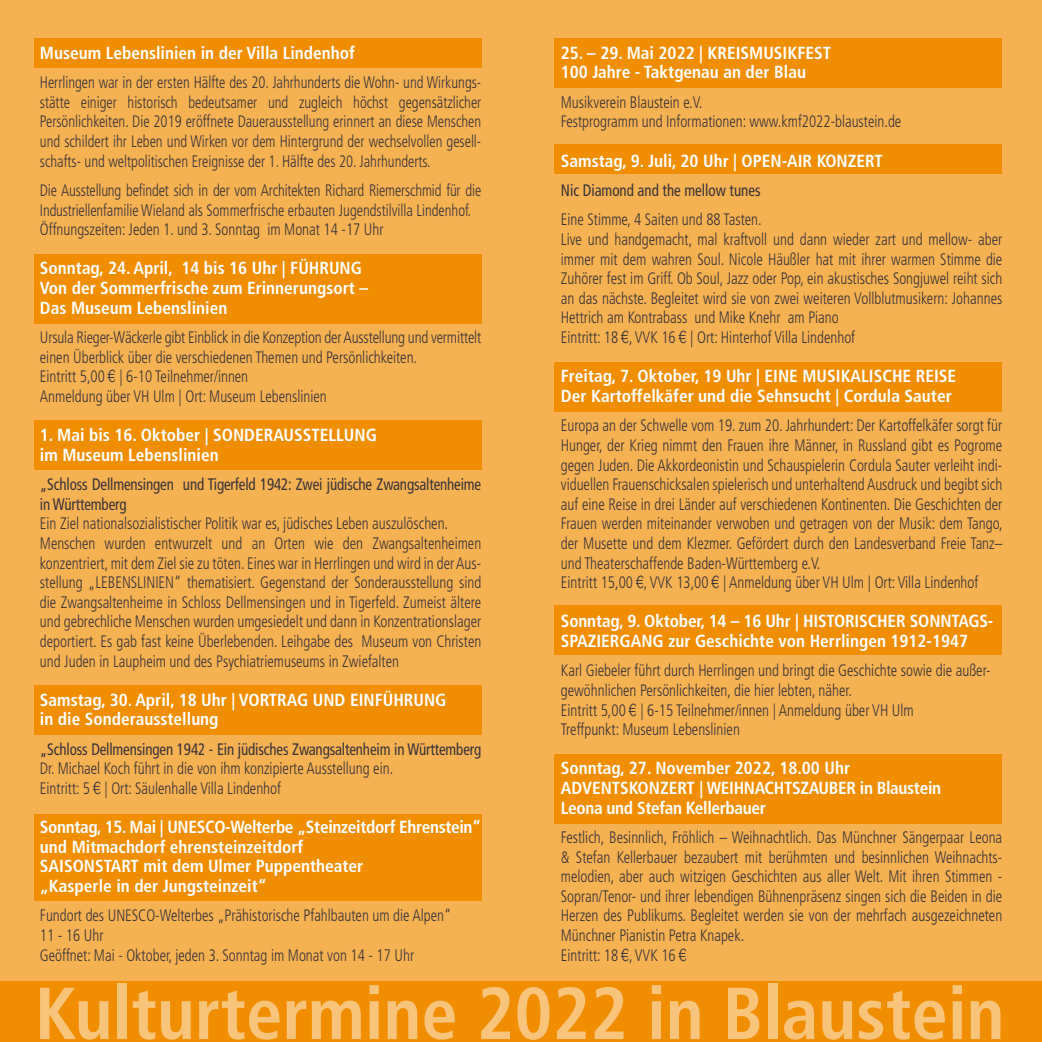
<style>
.page{position:relative;width:1042px;height:1042px;background:#f6b153}
.page>*{position:absolute;margin:0;border:0;box-sizing:border-box;transform-origin:0 0}
.t1{font:700 condensed 73.5px "Frutiger";color:#f8c37a}
.t2{font:700 condensed 17.5px/19.6px "Frutiger";color:#fff}
.t3{font:700 condensed 17.5px/19.6px "Frutiger";letter-spacing:-.02em;color:#fff}
.t4{font:300 condensed 16.62px/19.6px "Frutiger";color:#373437;scale:.9 1}
.t5{font:300 condensed 16.62px/19.6px "Frutiger";color:#373437;text-align:justify;scale:.88 1}
.t6{font:condensed 16.62px/19.6px "Frutiger";letter-spacing:-.01em;color:#373437;scale:.9 1}
.s1{font-family:"MK Abel";font-weight:400;font-stretch:normal}
</style>
<div class="page">
<div style="left:554px;top:605px;width:448px;height:50px;background:#f18e00"></div>
<div style="left:554px;top:144px;width:448px;height:30px;background:#f18e00"></div>
<div style="left:34px;top:420px;width:447px;height:50px;background:#f18e00"></div>
<div style="left:34px;top:254px;width:447px;height:69px;background:#f18e00"></div>
<div style="left:34px;top:38px;width:447px;height:30px;background:#f18e00"></div>
<div style="left:0;top:981px;width:1042px;height:61px;background:#f18e00"></div>
<div style="left:554px;top:38px;width:448px;height:50px;background:#f18e00"></div>
<div style="left:34px;top:685px;width:447px;height:49px;background:#f18e00"></div>
<div style="left:554px;top:754px;width:448px;height:69px;background:#f18e00"></div>
<div style="left:34px;top:814px;width:447px;height:87px;background:#f18e00"></div>
<div style="left:554px;top:362px;width:448px;height:50px;background:#f18e00"></div>
<p class="t2" style="left:40px;top:43px;width:316px">Museum Lebenslinien in der Villa Lindenhof</p>
<p class="t5" style="left:40px;top:73px;width:503px">Herrlingen war in der ersten Hälfte des 20. Jahrhunderts die Wohn- und Wirkungs&shy;stätte einiger historisch bedeutsamer und zugleich höchst gegensätzlicher Persönlichkeiten. Die 2019 eröffnete Dauerausstellung erinnert an diese Menschen und schildert ihr Leben und Wirken vor dem Hintergrund der wechselvollen gesell&shy;schafts- und weltpolitischen Ereignisse der 1. Hälfte des 20. Jahrhunderts.</p>
<p class="t5" style="left:40px;top:181px;width:503px;text-align:left">Die Ausstellung befindet sich in der vom Architekten Richard Riemerschmid für die<br>Industriellenfamilie Wieland als Sommerfrische erbauten Jugendstilvilla Lindenhof.<br>Öffnungszeiten: Jeden 1. und 3. Sonntag im Monat 14 -17 Uhr</p>
<p class="t2" style="left:40px;top:259px;width:330px">Sonntag, 24. April, 14 bis 16 Uhr | FÜHRUNG<br>Von der Sommerfrische zum Erinnerungsort –<br>Das Museum Lebenslinien</p>
<p class="t4" style="left:40px;top:328px;width:492px">Ursula Rieger-Wäckerle gibt Einblick in die Konzeption der Ausstellung und vermittelt einen Überblick über die verschiedenen Themen und Persönlichkeiten.<br>Eintritt 5,00 <span class="s1">¤</span> | 6-10 Teilnehmer/innen<br>Anmeldung über VH Ulm | Ort: Museum Lebenslinien</p>
<p class="t2" style="left:40px;top:425px;width:338px">1. Mai bis 16. Oktober | SONDERAUSSTELLUNG im Museum Lebenslinien</p>
<p class="t6" style="left:40px;top:475px;width:492px">„Schloss Dellmensingen und Tigerfeld 1942: Zwei jüdische Zwangsaltenheime in Württemberg</p>
<p class="t4" style="left:40px;top:514px;width:492px">Ein Ziel nationalsozialistischer Politik war es, jüdisches Leben auszulöschen.<br>Menschen wurden entwurzelt und an Orten wie den Zwangsaltenheimen konzentriert, mit dem Ziel sie zu töten. Eines war in Herrlingen und wird in der Aus&shy;stellung „LEBENSLINIEN“ thematisiert. Gegenstand der Sonderausstellung sind die Zwangsaltenheime in Schloss Dellmensingen und in Tigerfeld. Zumeist ältere und gebrechliche Menschen wurden umgesiedelt und dann in Konzentrationslager deportiert. Es gab fast keine Überlebenden. Leihgabe des Museum von Christen und Juden in Laupheim und des Psychiatriemuseums in Zwiefalten</p>
<p class="t2" style="left:40px;top:690px;width:408px">Samstag, 30. April, 18 Uhr | VORTRAG UND EINFÜHRUNG in die Sonderausstellung</p>
<p class="t6" style="left:40px;top:739px;width:492px">„Schloss Dellmensingen 1942 - Ein jüdisches Zwangsaltenheim in Württemberg</p>
<p class="t4" style="left:40px;top:759px;width:394px">Dr. Michael Koch führt in die von ihm konzipierte Ausstellung ein.<br>Eintritt: 5 <span class="s1">¤</span> | Ort: Säulenhalle Villa Lindenhof</p>
<p class="t2" style="left:40px;top:817px;width:443px">Sonntag, 15. Mai | UNESCO-Welterbe „Steinzeitdorf Ehrenstein“ und Mitmachdorf ehrensteinzeitdorf<br>SAISONSTART mit dem Ulmer Puppentheater<br>„Kasperle in der Jungsteinzeit“</p>
<p class="t4" style="left:40px;top:906px;width:458px">Fundort des UNESCO-Welterbes „Prähistorische Pfahlbauten um die Alpen“<br>11 - 16 Uhr<br>Geöffnet: Mai - Oktober, jeden 3. Sonntag im Monat von 14 - 17 Uhr</p>
<p class="t2" style="left:561px;top:43px;width:272px">25. – 29. Mai 2022 | KREISMUSIKFEST<br>100 Jahre - Taktgenau an der Blau</p>
<p class="t4" style="left:561px;top:92px;width:380px">Musikverein Blaustein e.V.<br>Festprogramm und Informationen: www.kmf2022-blaustein.de</p>
<p class="t2" style="left:561px;top:151px;width:323px">Samstag, 9. Juli, 20 Uhr | OPEN-AIR KONZERT</p>
<p class="t6" style="left:561px;top:181px;width:223px">Nic Diamond and the mellow tunes</p>
<p class="t4" style="left:561px;top:210px;width:492px">Eine Stimme, 4 Saiten und 88 Tasten.<br>Live und handgemacht, mal kraftvoll und dann wieder zart und mellow- aber immer mit dem wahren Soul. Nicole Häußler hat mit ihrer warmen Stimme die Zuhörer fest im Griff. Ob Soul, Jazz oder Pop, ein akustisches Songjuwel reiht sich an das nächste. Begleitet wird sie von zwei weiteren Vollblutmusikern: Johannes Hettrich am Kontrabass und Mike Knehr am Piano<br>Eintritt: 18 <span class="s1">¤</span>, VVK 16 <span class="s1">¤</span> | Ort: Hinterhof Villa Lindenhof</p>
<p class="t2" style="left:561px;top:366px;width:397px">Freitag, 7. Oktober, 19 Uhr | EINE MUSIKALISCHE REISE<br>Der Kartoffelkäfer und die Sehnsucht | Cordula Sauter</p>
<p class="t4" style="left:561px;top:416px;width:492px">Europa an der Schwelle vom 19. zum 20. Jahrhundert: Der Kartoffelkäfer sorgt für Hunger, der Krieg nimmt den Frauen ihre Männer, in Russland gibt es Pogrome gegen Juden. Die Akkordeonistin und Schauspielerin Cordula Sauter verleiht indi&shy;viduellen Frauenschicksalen spielerisch und unterhaltend Ausdruck und begibt sich auf eine Reise in drei Länder auf verschiedenen Kontinenten. Die Geschichten der Frauen werden miteinander verwoben und getragen von der Musik: dem Tango, der Musette und dem Klezmer. Gefördert durch den Landesverband Freie Tanz– und Theaterschaffende Baden-Württemberg e.V.<br>Eintritt 15,00 <span class="s1">¤</span>, VVK 13,00 <span class="s1">¤</span> | Anmeldung über VH Ulm | Ort: Villa Lindenhof</p>
<p class="t2" style="left:561px;top:611px;width:434px">Sonntag, 9. Oktober, 14 – 16 Uhr | HISTORISCHER SONNTAGS-<br>SPAZIERGANG zur Geschichte von Herrlingen 1912-1947</p>
<p class="t4" style="left:561px;top:661px;width:479px">Karl Giebeler führt durch Herrlingen und bringt die Geschichte sowie die außer&shy;gewöhnlichen Persönlichkeiten, die hier lebten, näher.<br>Eintritt 5,00 <span class="s1">¤</span> | 6-15 Teilnehmer/innen | Anmeldung über VH Ulm<br>Treffpunkt: Museum Lebenslinien</p>
<p class="t3" style="left:561px;top:758px;width:382px">Sonntag, 27. November 2022, 18.00 Uhr<br>ADVENTSKONZERT | WEIHNACHTSZAUBER in Blaustein<br>Leona und Stefan Kellerbauer</p>
<p class="t4" style="left:561px;top:827px;width:492px">Festlich, Besinnlich, Fröhlich – Weihnachtlich. Das Münchner Sängerpaar Leona &amp; Stefan Kellerbauer bezaubert mit berühmten und besinnlichen Weihnachts&shy;melodien, aber auch witzigen Geschichten aus aller Welt. Mit ihren Stimmen - Sopran/Tenor- und ihrer lebendigen Bühnenpräsenz singen sich die Beiden in die Herzen des Publikums. Begleitet werden sie von der mehrfach ausgezeichneten Münchner Pianistin Petra Knapek.<br>Eintritt: 18 <span class="s1">¤</span>, VVK 16 <span class="s1">¤</span></p>
<h1 class="t1" style="left:35px;top:970px;width:971px">Kulturtermine 2022 in Blaustein</h1>
</div>
